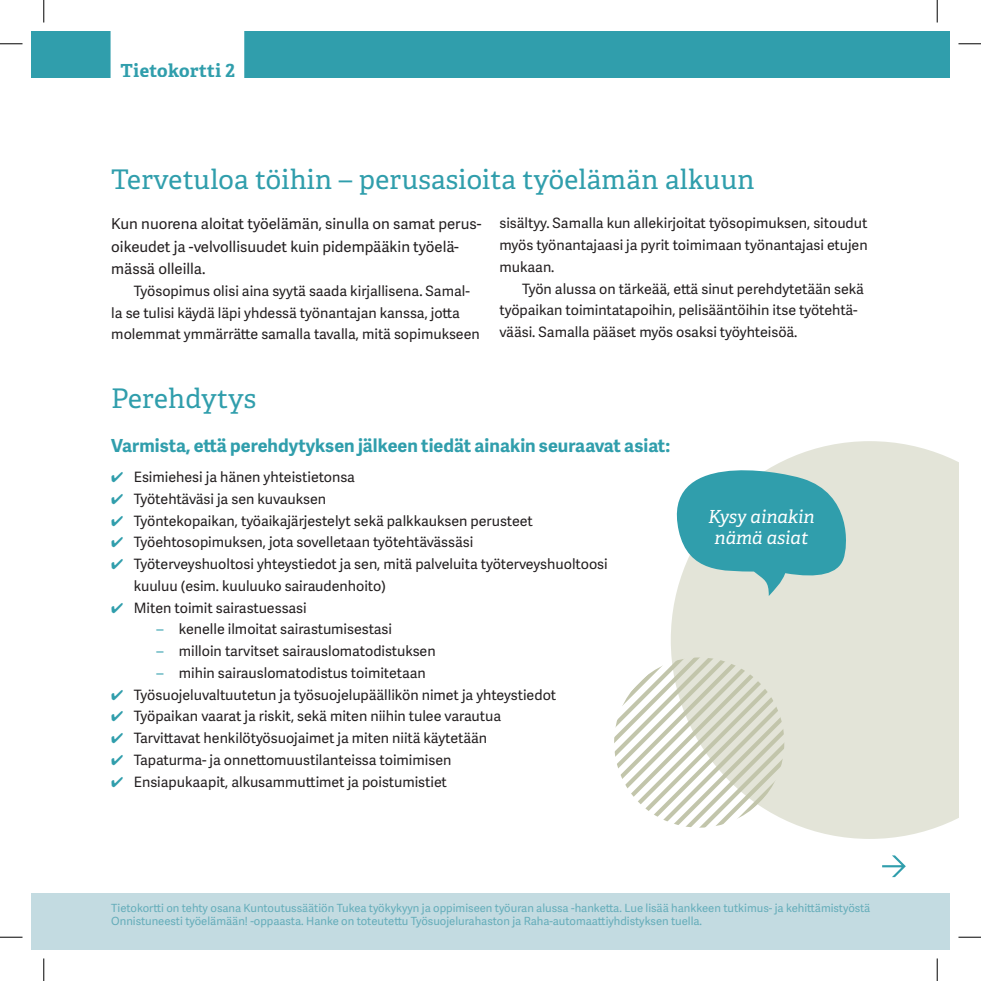
<style>
.page{position:relative;width:981px;height:981px;background:#fff}
.page>*{position:absolute;margin:0;border:0;box-sizing:border-box;transform-origin:0 0}
.t1{font:27px "Adelle";letter-spacing:.01em;color:#309eac}
.t2{font:700 18px "Adelle Sans";letter-spacing:.005em;color:#309eac}
.t3{font:italic 18px/21px "Adelle";color:#fff;text-align:center}
.t4{font:700 18px "Adelle";letter-spacing:.02em;color:#309eac}
.t5{font:15px/22.5px "Adelle Sans";color:#231f20}
.t6{font:14.25px/21.8px "Adelle Sans";color:#231f20}
.t7{font:11.25px/13.5px "Adelle Sans";color:#65adba}
.s1{color:#309eac}
</style>
<div class="page">
<div style="left:31px;top:31px;width:918px;height:47px;background:#309eac"></div>
<div style="left:31px;top:893px;width:918px;height:56px;background:#c3dbe1"></div>
<div style="left:111px;top:31px;width:133px;height:47px;background:#fff"></div>
<div style="left:671px;top:441px;width:287px;height:397px;background:#e3e4d8"></div>
<svg style="left:671px;top:450px;width:180px;height:146px"></svg>
<svg style="left:882px;top:855px;width:23px;height:22px"></svg>
<svg style="left:614px;top:657px;width:170px;height:170px"></svg>
<svg style="left:0;top:44px;width:22px;height:1px"></svg>
<svg style="left:958px;top:44px;width:22px;height:1px"></svg>
<svg style="left:0;top:936px;width:22px;height:1px"></svg>
<svg style="left:958px;top:936px;width:22px;height:1px"></svg>
<svg style="left:44px;top:0;width:1px;height:23px"></svg>
<svg style="left:44px;top:958px;width:1px;height:22px"></svg>
<svg style="left:936px;top:0;width:1px;height:23px"></svg>
<svg style="left:936px;top:958px;width:1px;height:22px"></svg>
<p class="t4" style="left:121px;top:58px;width:116px">Tietokortti 2</p>
<h1 class="t1" style="left:111px;top:159px;width:644px">Tervetuloa töihin – perusasioita työelämän alkuun</h1>
<p class="t5" style="left:111px;top:212px;width:371px">Kun nuorena aloitat työelämän, sinulla on samat perus&shy;oikeudet ja -velvollisuudet kuin pidempääkin työelä&shy;mässä olleilla.</p>
<p class="t6" style="left:111px;top:279px;width:370px;text-indent:23px">Työsopimus olisi aina syytä saada kirjallisena. Samal&shy;la se tulisi käydä läpi yhdessä työnantajan kanssa, jotta molemmat ymmärrätte samalla tavalla, mitä sopimukseen</p>
<p class="t6" style="left:499px;top:212px;width:369px;text-align:justify">sisältyy. Samalla kun allekirjoitat työsopimuksen, sitoudut myös työnantajaasi ja pyrit toimimaan työnantajasi etujen mukaan.</p>
<p class="t6" style="left:499px;top:277px;width:366px;text-indent:23px">Työn alussa on tärkeää, että sinut perehdytetään sekä työpaikan toimintatapoihin, pelisääntöihin itse työtehtä&shy;vääsi. Samalla pääset myös osaksi työyhteisöä.</p>
<h1 class="t1" style="left:111px;top:379px;width:146px">Perehdytys</h1>
<p class="t2" style="left:111px;top:432px;width:560px">Varmista, että perehdytyksen jälkeen tiedät ainakin seuraavat asiat:</p>
<p class="t6" style="left:111px;top:465px;width:245px"><span class="s1">✔</span> Esimiehesi ja hänen yhteistietonsa</p>
<p class="t6" style="left:111px;top:487px;width:216px"><span class="s1">✔</span> Työtehtäväsi ja sen kuvauksen</p>
<p class="t6" style="left:111px;top:509px;width:423px"><span class="s1">✔</span> Työntekopaikan, työaikajärjestelyt sekä palkkauksen perusteet</p>
<p class="t6" style="left:111px;top:531px;width:363px"><span class="s1">✔</span> Työehtosopimuksen, jota sovelletaan työtehtävässäsi</p>
<p class="t6" style="left:134px;top:552px;width:475px;text-indent:-23px"><span class="s1">✔</span> Työterveyshuoltosi yhteystiedot ja sen, mitä palveluita työterveyshuoltoosi kuuluu (esim. kuuluuko sairaudenhoito)</p>
<p class="t6" style="left:111px;top:596px;width:197px"><span class="s1">✔</span> Miten toimit sairastuessasi</p>
<p class="t6" style="left:156px;top:618px;width:237px"><span class="s1">–</span> kenelle ilmoitat sairastumisestasi</p>
<p class="t6" style="left:156px;top:639px;width:281px"><span class="s1">–</span> milloin tarvitset sairauslomatodistuksen</p>
<p class="t6" style="left:156px;top:661px;width:271px"><span class="s1">–</span> mihin sairauslomatodistus toimitetaan</p>
<p class="t6" style="left:111px;top:683px;width:446px"><span class="s1">✔</span> Työsuojeluvaltuutetun ja työsuojelupäällikön nimet ja yhteystiedot</p>
<p class="t6" style="left:111px;top:705px;width:391px"><span class="s1">✔</span> Työpaikan vaarat ja riskit, sekä miten niihin tulee varautua</p>
<p class="t6" style="left:111px;top:726px;width:377px"><span class="s1">✔</span> Tarvittavat henkilötyösuojaimet ja miten niitä käytetään</p>
<p class="t6" style="left:111px;top:748px;width:341px"><span class="s1">✔</span> Tapaturma- ja onnettomuustilanteissa toimimisen</p>
<p class="t6" style="left:111px;top:770px;width:337px"><span class="s1">✔</span> Ensiapukaapit, alkusammuttimet ja poistumistiet</p>
<p class="t3" style="left:708px;top:505px;width:108px">Kysy ainakin nämä asiat</p>
<p class="t7" style="left:111px;top:900px;width:760px">Tietokortti on tehty osana Kuntoutussäätiön Tukea työkykyyn ja oppimiseen työuran alussa -hanketta. Lue lisää hankkeen tutkimus- ja kehittämistyöstä<br>Onnistuneesti työelämään! -oppaasta. Hanke on toteutettu Työsuojelurahaston ja Raha-automaattiyhdistyksen tuella.</p>
</div>
